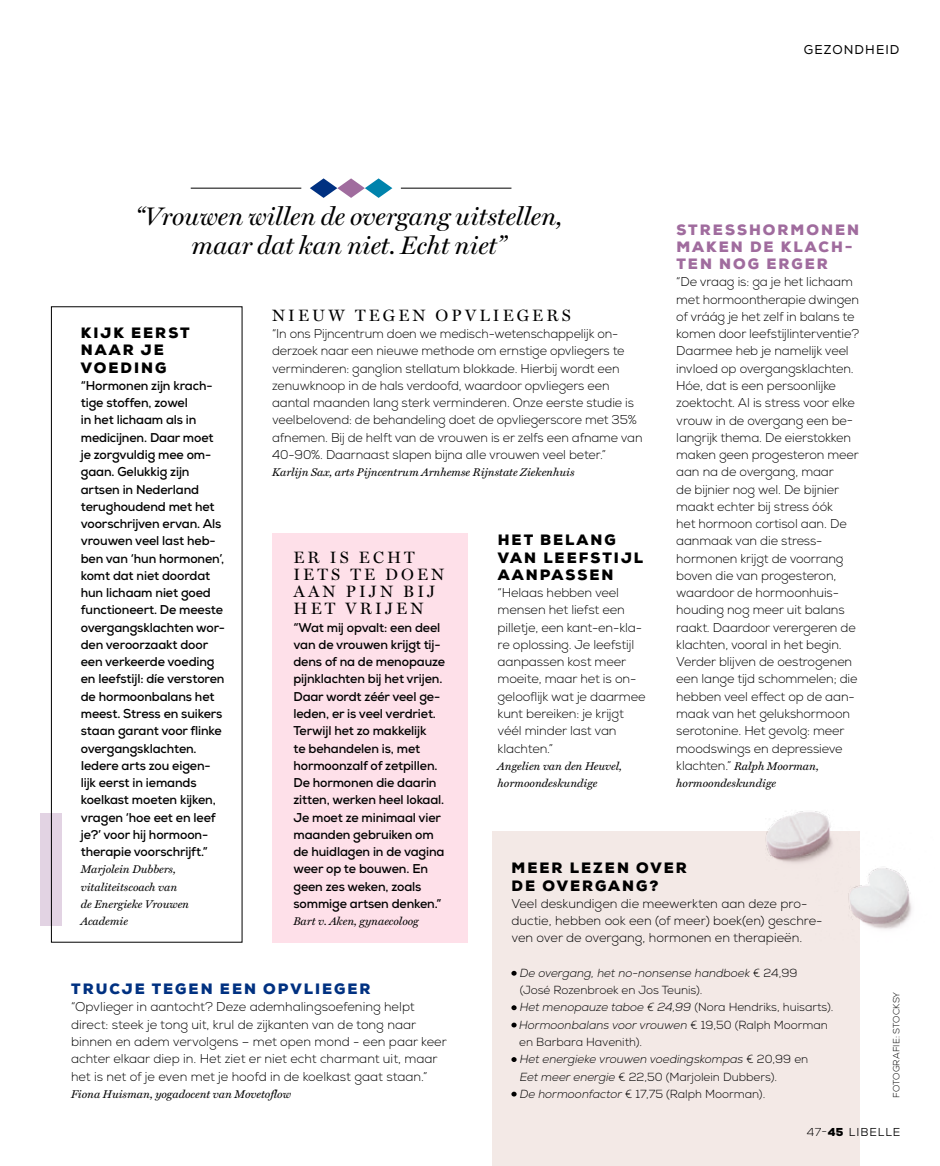
<style>
.page{position:relative;width:940px;height:1166px;background:#fff}
.page>*{position:absolute;margin:0;border:0;box-sizing:border-box;transform-origin:0 0}
.t1{font:italic 25.5px/28.5px "Miller Display";color:#000;text-align:center}
.t2{font:16.5px/17.2px "Miller Display";letter-spacing:.19em;color:#000}
.t3{font:900 15px/17.2px "Nexa";letter-spacing:.135em;color:#000}
.t4{font:900 15px/17.2px "Nexa";letter-spacing:.135em;color:#a06c9e}
.t5{font:900 15px "Nexa";letter-spacing:.135em;color:#003181}
.t6{font:300 12.75px/17.2px "Nexa";letter-spacing:-.01em;color:#000}
.t7{font:700 12.75px/17.2px "Nexa";letter-spacing:-.01em;color:#000}
.t8{font:12.75px "Nexa";letter-spacing:.085em;color:#000}
.t9{font:300 11.7px/17.2px "Nexa";color:#000}
.t10{font:italic 300 11.7px/17.2px "Nexa";color:#000}
.t11{font:11.55px "Nexa";letter-spacing:.08em;color:#000}
.t12{font:italic 11.25px/17.2px "Miller Text";color:#000}
.t13{font:300 9px "Nexa";letter-spacing:.015em;color:#000}
.s1{font-family:"Nexa";font-weight:300;font-style:normal;font-size:12.75px}
.s2{font-weight:900}
.s3{font-style:italic}
.s4{font-weight:900;font-style:normal}
.s5{font-style:normal}
.s6{font-weight:300}
</style>
<div class="page">
<div style="left:40px;top:812px;width:22px;height:113px;background:#e2d3e3"></div>
<div style="left:492px;top:830px;width:367px;height:335px;background:#f3e9e6"></div>
<div style="left:51px;top:306px;width:191px;height:636px;border:1px solid #000"></div>
<div style="left:272px;top:532px;width:196px;height:410px;background:#fee0e9"></div>
<img style="left:749px;top:811px;width:82px;height:52px">
<img style="left:815px;top:826px;width:97px;height:116px">
<svg style="left:511px;top:970px;width:5px;height:5px"></svg>
<svg style="left:511px;top:1005px;width:5px;height:4px"></svg>
<svg style="left:511px;top:1022px;width:5px;height:5px"></svg>
<svg style="left:511px;top:1057px;width:5px;height:4px"></svg>
<svg style="left:511px;top:1091px;width:5px;height:5px"></svg>
<svg style="left:310px;top:178px;width:82px;height:20px"></svg>
<hr style="left:401px;top:188px;width:110px;height:1px;background:#000">
<hr style="left:191px;top:188px;width:110px;height:1px;background:#000">
<p class="t8" style="left:804px;top:42px;width:97px">GEZONDHEID</p>
<h1 class="t1" style="left:135px;top:203px;width:429px">“Vrouwen willen de overgang uitstellen, maar dat kan niet. Echt niet”</h1>
<p class="t4" style="left:676px;top:221px;width:184px">STRESSHORMONEN<br>MAKEN DE KLACH-<br>TEN NOG ERGER</p>
<p class="t6" style="left:676px;top:273px;width:184px">“De vraag is: ga je het lichaam met hormoontherapie dwingen of vráág je het zelf in balans te komen door leefstijlinterventie?<br>Daarmee heb je namelijk veel invloed op overgangsklachten.<br>Hóe, dat is een persoonlijke zoektocht. Al is stress voor elke vrouw in de overgang een be&shy;langrijk thema. De eierstokken maken geen progesteron meer aan na de overgang, maar<br>de bijnier nog wel. De bijnier maakt echter bij stress óók<br>het hormoon cortisol aan. De aanmaak van die stress&shy;hormonen krijgt de voorrang boven die van progesteron, waardoor de hormoonhuis&shy;houding nog meer uit balans raakt. Daardoor verergeren de klachten, vooral in het begin.<br>Verder blijven de oestrogenen een lange tijd schommelen; die hebben veel effect op de aan&shy;maak van het gelukshormoon serotonine. Het gevolg: meer moodswings en depressieve</p>
<p class="t12" style="left:676px;top:757px;width:144px"><span class="s1">klachten.”</span> Ralph Moorman, hormoondeskundige</p>
<p class="t2" style="left:272px;top:307px;width:300px">NIEUW TEGEN OPVLIEGERS</p>
<p class="t6" style="left:272px;top:325px;width:372px">“In ons Pijncentrum doen we medisch-wetenschappelijk on&shy;derzoek naar een nieuwe methode om ernstige opvliegers te verminderen: ganglion stellatum blokkade. Hierbij wordt een zenuwknoop in de hals verdoofd, waardoor opvliegers een aantal maanden lang sterk verminderen. Onze eerste studie is veelbelovend: de behandeling doet de opvliegerscore met 35% afnemen. Bij de helft van de vrouwen is er zelfs een afname van 40-90%. Daarnaast slapen bijna alle vrouwen veel beter.”</p>
<p class="t12" style="left:272px;top:464px;width:304px">Karlijn Sax, arts Pijncentrum Arnhemse Rijnstate Ziekenhuis</p>
<p class="t3" style="left:81px;top:324px;width:110px">KIJK EERST<br>NAAR JE<br>VOEDING</p>
<p class="t7" style="left:81px;top:377px;width:146px">“Hormonen zijn krach&shy;tige stoffen, zowel<br>in het lichaam als in medicijnen. Daar moet je zorgvuldig mee om&shy;gaan. Gelukkig zijn artsen in Nederland terughoudend met het voorschrijven ervan. Als vrouwen veel last heb&shy;ben van ‘hun hormonen’, komt dat niet doordat hun lichaam niet goed functioneert. De meeste overgangsklachten wor&shy;den veroorzaakt door een verkeerde voeding en leefstijl: díe verstoren de hormoonbalans het meest. Stress en suikers staan garant voor flinke overgangsklachten.<br>Iedere arts zou eigen&shy;lijk eerst in iemands koelkast moeten kijken, vragen ‘hoe eet en leef je?’ voor hij hormoon&shy;therapie voorschrijft.”</p>
<p class="t12" style="left:81px;top:860px;width:110px">Marjolein Dubbers, vitaliteitscoach van de Energieke Vrouwen<br>Academie</p>
<p class="t3" style="left:498px;top:531px;width:147px">HET BELANG<br>VAN LEEFSTIJL<br>AANPASSEN</p>
<p class="t6" style="left:497px;top:584px;width:149px">“Helaas hebben veel mensen het liefst een pilletje, een kant-en-kla&shy;re oplossing. Je leefstijl aanpassen kost meer moeite, maar het is on&shy;gelooflijk wat je daarmee kunt bereiken: je krijgt véél minder last van klachten.”</p>
<p class="t12" style="left:497px;top:757px;width:126px">Angelien van den Heuvel, hormoondeskundige</p>
<p class="t2" style="left:293px;top:548px;width:152px">ER IS ECHT<br>IETS TE DOEN<br>AAN PIJN BIJ<br>HET VRIJEN</p>
<p class="t7" style="left:293px;top:618px;width:153px">“Wat mij opvalt: een deel van de vrouwen krijgt tij&shy;dens of na de menopauze pijnklachten bij het vrijen.<br>Daar wordt zéér veel ge&shy;leden, er is veel verdriet.<br>Terwijl het zo makkelijk<br>te behandelen is, met hormoonzalf of zetpillen.<br>De hormonen die daarin zitten, werken heel lokaal.<br>Je moet ze minimaal vier maanden gebruiken om de huidlagen in de vagina weer op te bouwen. En geen zes weken, zoals sommige artsen denken.”</p>
<p class="t12" style="left:293px;top:912px;width:127px">Bart v. Aken, gynaecoloog</p>
<p class="t3" style="left:511px;top:859px;width:177px">MEER LEZEN OVER<br>DE OVERGANG?</p>
<p class="t6" style="left:511px;top:894px;width:312px">Veel deskundigen die meewerkten aan deze pro&shy;ductie, hebben ook een (of meer) boek(en) geschre&shy;ven over de overgang, hormonen en therapieën.</p>
<p class="t5" style="left:71px;top:979px;width:301px">TRUCJE TEGEN EEN OPVLIEGER</p>
<p class="t6" style="left:71px;top:998px;width:377px">“Opvlieger in aantocht? Deze ademhalingsoefening helpt direct: steek je tong uit, krul de zijkanten van de tong naar binnen en adem vervolgens – met open mond - een paar keer achter elkaar diep in. Het ziet er niet echt charmant uit, maar het is net of je even met je hoofd in de koelkast gaat staan.”</p>
<p class="t12" style="left:71px;top:1085px;width:221px">Fiona Huisman, yogadocent van Movetoflow</p>
<p class="t9" style="left:520px;top:964px;width:279px;text-indent:-8px"><span class="s2">•</span> <span class="s3">De overgang, het no-nonsense handboek</span> € 24,99 (José Rozenbroek en Jos Teunis).</p>
<p class="t9" style="left:511px;top:998px;width:324px"><span class="s2">•</span> <span class="s3">Het menopauze taboe € 24,99</span> (Nora Hendriks, huisarts).</p>
<p class="t9" style="left:519px;top:1016px;width:310px;text-indent:-8px"><span class="s2">•</span> <span class="s3">Hormoonbalans voor vrouwen</span> € 19,50 (Ralph Moorman en Barbara Havenith).</p>
<p class="t10" style="left:520px;top:1050px;width:290px;text-indent:-8px"><span class="s4">•</span> Het energieke vrouwen voedingskompas <span class="s5">€ 20,99 en<br></span>Eet meer energie <span class="s5">€ 22,50 (Marjolein Dubbers).</span></p>
<p class="t9" style="left:511px;top:1085px;width:255px"><span class="s2">•</span> <span class="s3">De hormoonfactor</span> € 17,75 (Ralph Moorman).</p>
<p class="t13" style="left:891px;top:1097px;width:108px;rotate:-90deg">FOTOGRAFIE: STOCKSY</p>
<p class="t11" style="left:807px;top:1123px;width:95px"><span class="s6">47-</span><span class="s2">45</span> LIBELLE</p>
</div>
